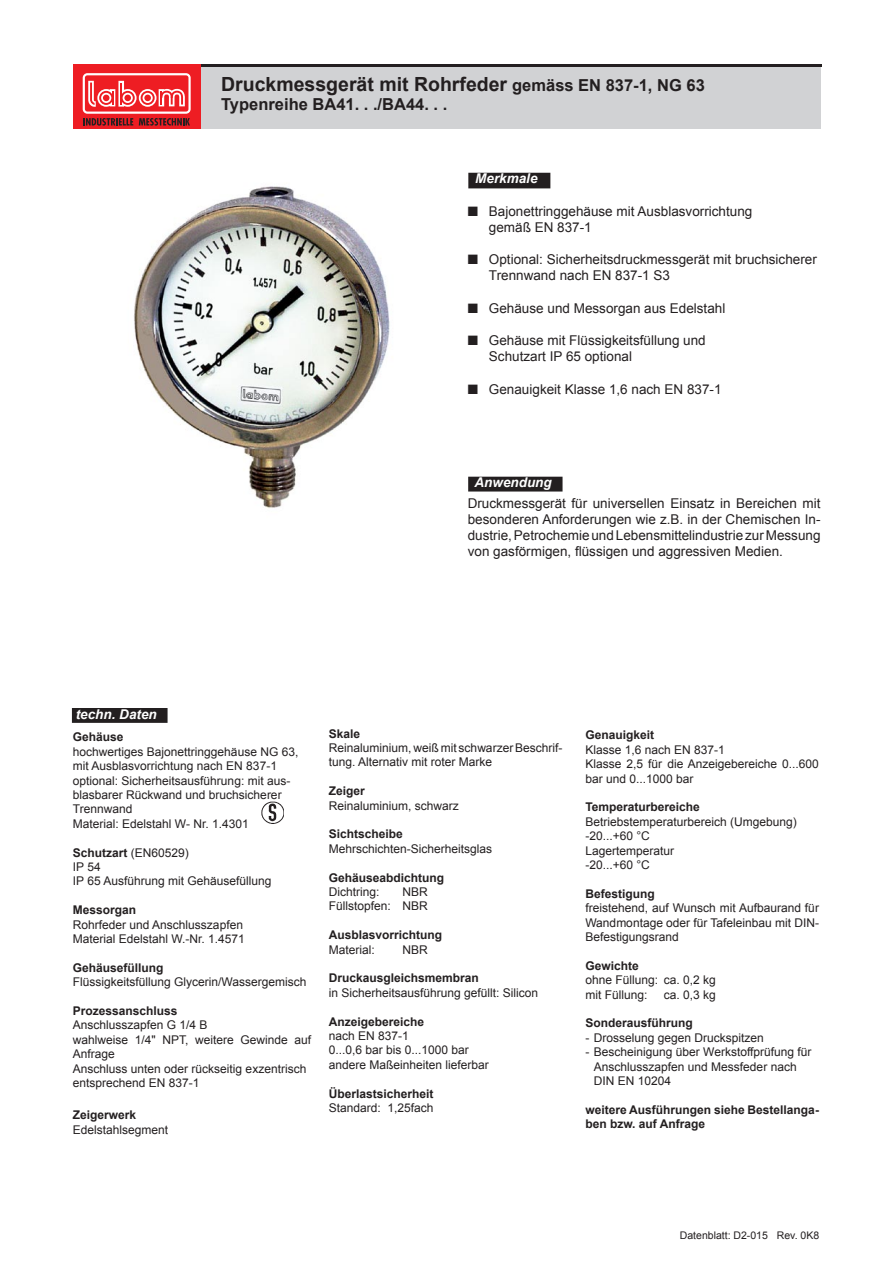
<style>
.page{position:relative;width:893px;height:1263px;background:#fff}
.page>*{position:absolute;margin:0;border:0;box-sizing:border-box;transform-origin:0 0}
.t1{font:700 19.5px "Arial";color:#231f20}
.t2{font:700 16.5px "Arial";color:#231f20}
.t3{font:13.5px/16.2px "Arial";color:#231f20}
.t4{font:italic 700 13.5px "Arial";color:#fff}
.t5{font:12px/14.4px "Arial";color:#231f20}
.t6{font:700 12px/14.4px "Arial";color:#231f20}
.t7{font:10.5px "Arial";color:#231f20}
.s1{font-size:16.5px}
.s2{font-weight:700}
</style>
<div class="page">
<div style="left:200px;top:65px;width:621px;height:64px;background:#d1d2d4"></div>
<hr style="left:200px;top:65px;width:621px;height:2px;background:#231f20">
<div style="left:73px;top:65px;width:127px;height:64px;background:#ee1d23"></div>
<svg style="left:83px;top:73px;width:108px;height:53px"></svg>
<div style="left:469px;top:173px;width:81px;height:15px;background:#231f20"></div>
<div style="left:469px;top:477px;width:93px;height:14px;background:#231f20"></div>
<div style="left:73px;top:709px;width:94px;height:13px;background:#231f20"></div>
<div style="left:72px;top:708px;width:96px;height:15px;border:2px solid #231f20"></div>
<img style="left:261px;top:802px;width:22px;height:22px">
<img style="left:134px;top:186px;width:256px;height:322px">
<h1 class="t1" style="left:221px;top:71px;width:485px">Druckmessgerät mit Rohrfeder <span class="s1">gemäss EN 837-1, NG 63</span></h1>
<h2 class="t2" style="left:221px;top:94px;width:228px">Typenreihe BA41. . ./BA44. . .</h2>
<p class="t4" style="left:475px;top:169px;width:64px">Merkmale</p>
<p class="t3" style="left:489px;top:203px;width:265px;text-indent:-21px">■ Bajonettringgehäuse mit Ausblasvorrichtung gemäß EN 837-1</p>
<p class="t3" style="left:489px;top:251px;width:329px;text-indent:-21px">■ Optional: Sicherheitsdruckmessgerät mit bruchsicherer<br>Trennwand nach EN 837-1 S3</p>
<p class="t3" style="left:468px;top:300px;width:259px">■ Gehäuse und Messorgan aus Edelstahl</p>
<p class="t3" style="left:489px;top:332px;width:218px;text-indent:-21px">■ Gehäuse mit Flüssigkeitsfüllung und<br>Schutzart IP 65 optional</p>
<p class="t3" style="left:468px;top:381px;width:255px">■ Genauigkeit Klasse 1,6 nach EN 837-1</p>
<p class="t4" style="left:475px;top:473px;width:79px">Anwendung</p>
<p class="t3" style="left:468px;top:495px;width:354px;text-align:justify">Druckmessgerät für universellen Einsatz in Bereichen mit besonderen Anforderungen wie z.B. in der Chemischen In&shy;dustrie, Petrochemie und Lebensmittelindustrie zur Messung von gasförmigen, flüssigen und aggressiven Medien.</p>
<p class="t4" style="left:76px;top:705px;width:83px">techn. Daten</p>
<p class="t6" style="left:73px;top:730px;width:52px">Gehäuse</p>
<p class="t5" style="left:73px;top:744px;width:227px">hochwertiges Bajonettringgehäuse NG 63, mit Ausblasvorrichtung nach EN 837-1 optional: Sicherheitsausführung: mit aus&shy;blasbarer Rückwand und bruchsicherer Trennwand<br>Material: Edelstahl W- Nr. 1.4301</p>
<p class="t5" style="left:73px;top:845px;width:200px"><span class="s2">Schutzart</span> (EN60529)<br>IP 54<br>IP 65 Ausführung mit Gehäusefüllung</p>
<p class="t6" style="left:73px;top:903px;width:65px">Messorgan</p>
<p class="t5" style="left:73px;top:917px;width:174px">Rohrfeder und Anschlusszapfen<br>Material Edelstahl W.-Nr. 1.4571</p>
<p class="t6" style="left:73px;top:961px;width:92px">Gehäusefüllung</p>
<p class="t5" style="left:73px;top:975px;width:235px">Flüssigkeitsfüllung Glycerin/Wassergemisch</p>
<p class="t6" style="left:73px;top:1004px;width:106px">Prozessanschluss</p>
<p class="t5" style="left:73px;top:1018px;width:240px">Anschlusszapfen G 1/4 B<br>wahlweise 1/4" NPT, weitere Gewinde auf<br>Anfrage<br>Anschluss unten oder rückseitig exzentrisch entsprechend EN 837-1</p>
<p class="t6" style="left:73px;top:1108px;width:65px">Zeigerwerk</p>
<p class="t5" style="left:73px;top:1122px;width:97px">Edelstahlsegment</p>
<p class="t6" style="left:329px;top:726px;width:33px">Skale</p>
<p class="t5" style="left:329px;top:741px;width:235px">Reinaluminium, weiß mit schwarzer Beschrif&shy;tung. Alternativ mit roter Marke</p>
<p class="t6" style="left:329px;top:784px;width:38px">Zeiger</p>
<p class="t5" style="left:329px;top:798px;width:132px">Reinaluminium, schwarz</p>
<p class="t6" style="left:329px;top:827px;width:76px">Sichtscheibe</p>
<p class="t5" style="left:329px;top:841px;width:165px">Mehrschichten-Sicherheitsglas</p>
<p class="t6" style="left:329px;top:870px;width:117px">Gehäuseabdichtung</p>
<p class="t5" style="left:329px;top:885px;width:52px">Dichtring:</p>
<p class="t5" style="left:329px;top:885px;width:100px;text-align:right">NBR<br>Füllstopfen: NBR</p>
<p class="t6" style="left:329px;top:928px;width:115px">Ausblasvorrichtung</p>
<p class="t5" style="left:329px;top:942px;width:48px">Material:</p>
<p class="t5" style="left:402px;top:942px;width:27px">NBR</p>
<p class="t6" style="left:329px;top:971px;width:152px">Druckausgleichsmembran</p>
<p class="t5" style="left:329px;top:985px;width:211px">in Sicherheitsausführung gefüllt: Silicon</p>
<p class="t6" style="left:329px;top:1014px;width:97px">Anzeigebereiche</p>
<p class="t5" style="left:329px;top:1029px;width:162px">nach EN 837-1<br>0...0,6 bar bis 0...1000 bar andere Maßeinheiten lieferbar</p>
<p class="t6" style="left:329px;top:1086px;width:106px">Überlastsicherheit</p>
<p class="t5" style="left:329px;top:1101px;width:106px">Standard: 1,25fach</p>
<p class="t6" style="left:585px;top:728px;width:70px">Genauigkeit</p>
<p class="t5" style="left:585px;top:742px;width:235px">Klasse 1,6 nach EN 837-1<br>Klasse 2,5 für die Anzeigebereiche 0...600 bar und 0...1000 bar</p>
<p class="t6" style="left:585px;top:800px;width:116px">Temperaturbereiche</p>
<p class="t5" style="left:585px;top:814px;width:213px">Betriebstemperaturbereich (Umgebung) -20...+60 °C<br>Lagertemperatur<br>-20...+60 °C</p>
<p class="t6" style="left:585px;top:887px;width:71px">Befestigung</p>
<p class="t5" style="left:585px;top:901px;width:235px;text-align:justify">freistehend, auf Wunsch mit Aufbaurand für Wandmontage oder für Tafeleinbau mit DIN-Befestigungsrand</p>
<p class="t6" style="left:585px;top:959px;width:55px">Gewichte</p>
<p class="t5" style="left:585px;top:973px;width:132px">ohne Füllung: ca. 0,2 kg mit Füllung:</p>
<p class="t5" style="left:664px;top:987px;width:54px">ca. 0,3 kg</p>
<p class="t6" style="left:585px;top:1016px;width:109px">Sonderausführung</p>
<p class="t5" style="left:585px;top:1030px;width:180px">- Drosselung gegen Druckspitzen</p>
<p class="t5" style="left:594px;top:1045px;width:219px;text-indent:-8px">- Bescheinigung über Werkstoffprüfung für<br>Anschlusszapfen und Messfeder nach<br>DIN EN 10204</p>
<p class="t6" style="left:585px;top:1103px;width:235px">weitere Ausführungen siehe Bestellanga&shy;ben bzw. auf Anfrage</p>
<p class="t7" style="left:680px;top:1228px;width:141px">Datenblatt: D2-015 Rev. 0K8</p>
</div>
